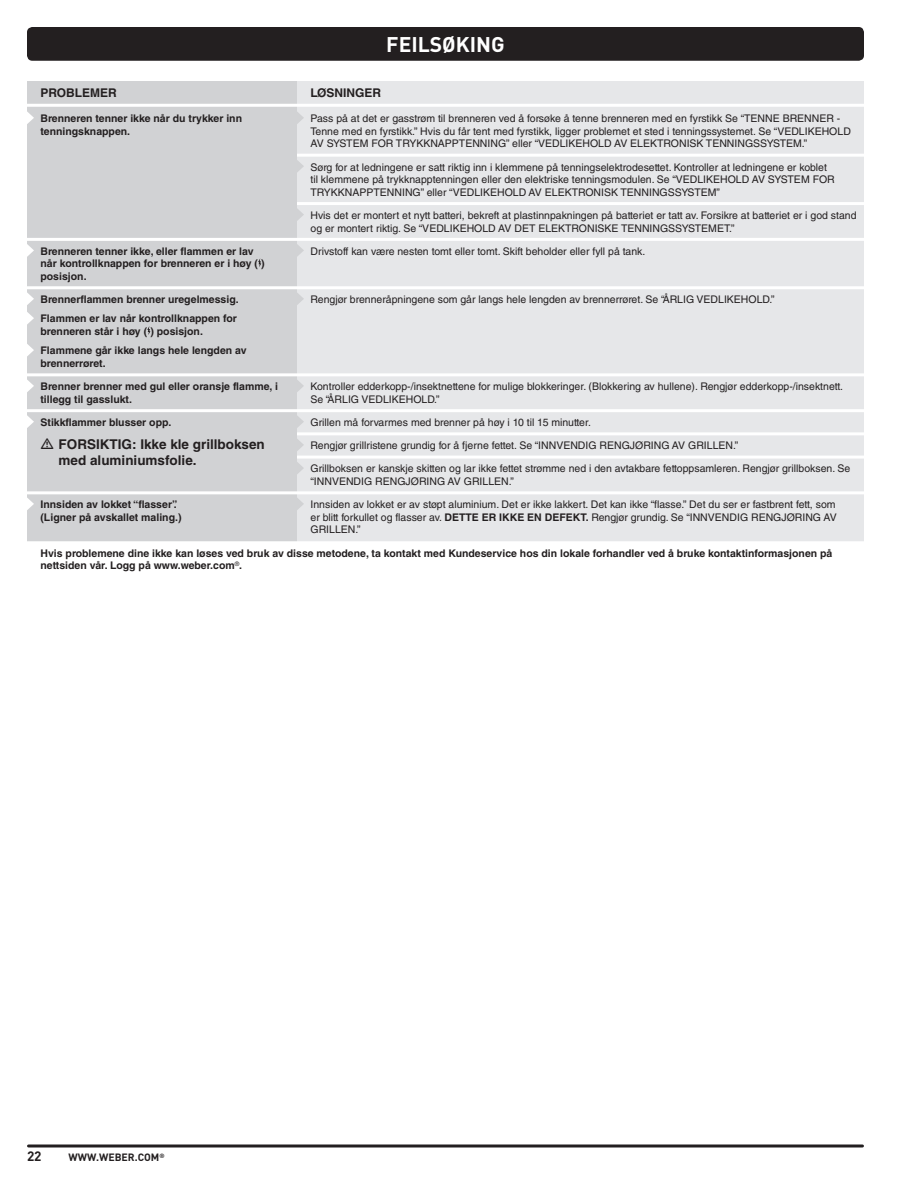
<style>
.page{position:relative;width:918px;height:1188px;background:#fff}
.page>*{position:absolute;margin:0;border:0;box-sizing:border-box;transform-origin:0 0}
.t1{font:700 21px "DIN Pro";color:#fff}
.t2{font:700 13.5px/16.2px "Helvetica LT Std";color:#231f20}
.t3{font:700 13.5px "DIN Pro";color:#231f20}
.t4{font:700 12px "Helvetica LT Std";color:#231f20}
.t5{font:10.5px/12.6px "Helvetica LT Std";color:#231f20}
.t6{font:700 10.5px/12.6px "Helvetica LT Std";color:#231f20}
.t7{font:700 10.5px "DIN Pro";color:#231f20}
.s1{font-weight:700}
</style>
<div class="page">
<div style="left:27px;top:27px;width:837px;height:34px;background:#231f20;border-radius:5px"></div>
<svg style="left:28px;top:1144px;width:834px;height:4px;background:#595657"></svg>
<div style="left:27px;top:81px;width:270px;height:460px;background:#d1d2d4"></div>
<div style="left:297px;top:81px;width:567px;height:460px;background:#e6e7e9"></div>
<hr style="left:27px;top:104px;width:270px;height:3px;background:#fff">
<hr style="left:297px;top:104px;width:567px;height:3px;background:#fff">
<hr style="left:297px;top:154px;width:567px;height:3px;background:#fff">
<hr style="left:297px;top:202px;width:567px;height:3px;background:#fff">
<hr style="left:27px;top:238px;width:270px;height:3px;background:#fff">
<hr style="left:297px;top:238px;width:567px;height:3px;background:#fff">
<hr style="left:27px;top:286px;width:270px;height:3px;background:#fff">
<hr style="left:297px;top:286px;width:567px;height:3px;background:#fff">
<hr style="left:27px;top:373px;width:270px;height:3px;background:#fff">
<hr style="left:297px;top:373px;width:567px;height:3px;background:#fff">
<hr style="left:27px;top:409px;width:270px;height:3px;background:#fff">
<hr style="left:297px;top:409px;width:567px;height:3px;background:#fff">
<hr style="left:297px;top:432px;width:567px;height:3px;background:#fff">
<hr style="left:297px;top:456px;width:567px;height:3px;background:#fff">
<hr style="left:27px;top:491px;width:270px;height:3px;background:#fff">
<hr style="left:297px;top:491px;width:567px;height:3px;background:#fff">
<svg style="left:258px;top:258px;width:3px;height:9px"></svg>
<svg style="left:147px;top:326px;width:3px;height:9px"></svg>
<svg style="left:27px;top:111px;width:7px;height:13px"></svg>
<svg style="left:297px;top:111px;width:7px;height:13px"></svg>
<svg style="left:297px;top:160px;width:7px;height:13px"></svg>
<svg style="left:297px;top:208px;width:7px;height:13px"></svg>
<svg style="left:27px;top:244px;width:7px;height:13px"></svg>
<svg style="left:297px;top:244px;width:7px;height:13px"></svg>
<svg style="left:27px;top:292px;width:7px;height:13px"></svg>
<svg style="left:27px;top:312px;width:7px;height:13px"></svg>
<svg style="left:27px;top:344px;width:7px;height:13px"></svg>
<svg style="left:297px;top:292px;width:7px;height:13px"></svg>
<svg style="left:27px;top:379px;width:7px;height:13px"></svg>
<svg style="left:297px;top:379px;width:7px;height:13px"></svg>
<svg style="left:27px;top:415px;width:7px;height:13px"></svg>
<svg style="left:297px;top:415px;width:7px;height:13px"></svg>
<svg style="left:297px;top:438px;width:7px;height:13px"></svg>
<svg style="left:297px;top:462px;width:7px;height:13px"></svg>
<svg style="left:27px;top:497px;width:7px;height:13px"></svg>
<svg style="left:297px;top:497px;width:7px;height:13px"></svg>
<svg style="left:41px;top:438px;width:16px;height:12px"></svg>
<h1 class="t1" style="left:386px;top:27px;width:120px">FEILSØKING</h1>
<p class="t4" style="left:40px;top:86px;width:78px">PROBLEMER</p>
<p class="t4" style="left:310px;top:86px;width:72px">LØSNINGER</p>
<p class="t6" style="left:40px;top:112px;width:203px">Brenneren tenner ikke når du trykker inn tenningsknappen.</p>
<p class="t5" style="left:310px;top:112px;width:542px">Pass på at det er gasstrøm til brenneren ved å forsøke å tenne brenneren med en fyrstikk Se “TENNE BRENNER -<br>Tenne med en fyrstikk.” Hvis du får tent med fyrstikk, ligger problemet et sted i tenningssystemet. Se “VEDLIKEHOLD<br>AV SYSTEM FOR TRYKKNAPPTENNING” eller “VEDLIKEHOLD AV ELEKTRONISK TENNINGSSYSTEM.”</p>
<p class="t5" style="left:310px;top:161px;width:526px">Sørg for at ledningene er satt riktig inn i klemmene på tenningselektrodesettet. Kontroller at ledningene er koblet til klemmene på trykknapptenningen eller den elektriske tenningsmodulen. Se “VEDLIKEHOLD AV SYSTEM FOR<br>TRYKKNAPPTENNING” eller “VEDLIKEHOLD AV ELEKTRONISK TENNINGSSYSTEM”</p>
<p class="t5" style="left:310px;top:209px;width:548px">Hvis det er montert et nytt batteri, bekreft at plastinnpakningen på batteriet er tatt av. Forsikre at batteriet er i god stand og er montert riktig. Se “VEDLIKEHOLD AV DET ELEKTRONISKE TENNINGSSYSTEMET.”</p>
<p class="t6" style="left:40px;top:245px;width:226px">Brenneren tenner ikke, eller flammen er lav når kontrollknappen for brenneren er i høy ( ) posisjon.</p>
<p class="t5" style="left:310px;top:245px;width:336px">Drivstoff kan være nesten tomt eller tomt. Skift beholder eller fyll på tank.</p>
<p class="t6" style="left:41px;top:290px;width:200px;line-height:19.4px">Brennerflammen brenner uregelmessig.<br>Flammen er lav når kontrollknappen for</p>
<p class="t6" style="left:41px;top:322px;width:208px;line-height:19.4px">brenneren står i høy ( ) posisjon.<br>Flammene går ikke langs hele lengden av</p>
<p class="t6" style="left:41px;top:357px;width:67px">brennerrøret.</p>
<p class="t5" style="left:311px;top:293px;width:466px">Rengjør brenneråpningene som går langs hele lengden av brennerrøret. Se “ÅRLIG VEDLIKEHOLD.”</p>
<p class="t6" style="left:41px;top:380px;width:239px">Brenner brenner med gul eller oransje flamme, i tillegg til gasslukt.</p>
<p class="t5" style="left:311px;top:380px;width:534px">Kontroller edderkopp-/insektnettene for mulige blokkeringer. (Blokkering av hullene). Rengjør edderkopp-/insektnett.<br>Se “ÅRLIG VEDLIKEHOLD.”</p>
<p class="t6" style="left:41px;top:416px;width:132px">Stikkflammer blusser opp.</p>
<p class="t2" style="left:59px;top:436px;width:208px">FORSIKTIG: Ikke kle grillboksen med aluminiumsfolie.</p>
<p class="t5" style="left:310px;top:416px;width:282px">Grillen må forvarmes med brenner på høy i 10 til 15 minutter.</p>
<p class="t5" style="left:310px;top:439px;width:429px">Rengjør grillristene grundig for å fjerne fettet. Se “INNVENDIG RENGJØRING AV GRILLEN.”</p>
<p class="t5" style="left:310px;top:462px;width:541px">Grillboksen er kanskje skitten og lar ikke fettet strømme ned i den avtakbare fettoppsamleren. Rengjør grillboksen. Se “INNVENDIG RENGJØRING AV GRILLEN.”</p>
<p class="t6" style="left:41px;top:498px;width:143px">Innsiden av lokket “flasser”. (Ligner på avskallet maling.)</p>
<p class="t5" style="left:310px;top:498px;width:528px;text-align:justify">Innsiden av lokket er av støpt aluminium. Det er ikke lakkert. Det kan ikke “flasse.” Det du ser er fastbrent fett, som er blitt forkullet og flasser av. <span class="s1">DETTE ER IKKE EN DEFEKT.</span> Rengjør grundig. Se “INNVENDIG RENGJØRING AV GRILLEN.”</p>
<p class="t6" style="left:41px;top:546px;width:793px">Hvis problemene dine ikke kan løses ved bruk av disse metodene, ta kontakt med Kundeservice hos din lokale forhandler ved å bruke kontaktinformasjonen på nettsiden vår. Logg på www.weber.com<sup>®</sup>.</p>
<p class="t3" style="left:27px;top:1145px;width:16px">22</p>
<p class="t7" style="left:69px;top:1148px;width:98px">WWW.WEBER.COM<sup>®</sup></p>
</div>
